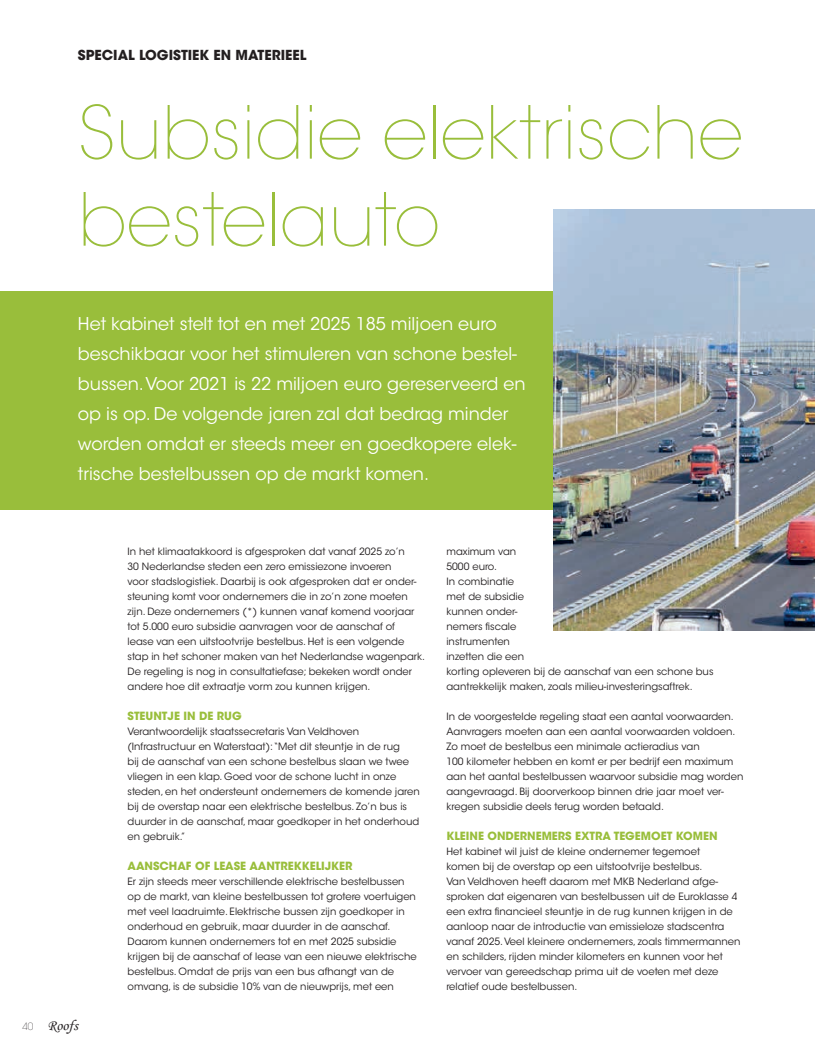
<style>
.page{position:relative;width:815px;height:1063px;background:#fff}
.page>*{position:absolute;margin:0;border:0;box-sizing:border-box;transform-origin:0 0}
.t1{font:200 72.5px/87px "ITC Avant Garde Std";color:#99be3b}
.t2{font:17.5px/30px "ITC Avant Garde Std";color:#fff}
.t3{font:15px "Monotype Corsiva";color:#231f20}
.t4{font:700 13.75px "ITC Avant Garde Std";color:#231f20}
.t5{font:700 11.25px "ITC Avant Garde Std";color:#99be3b}
.t6{font:10px/15px "ITC Avant Garde Std";color:#231f20}
.s1{font-family:"ITC Avant Garde Std";font-weight:200;font-size:10px}
</style>
<div class="page">
<div style="left:0;top:292px;width:553px;height:218px;background:#99be3b"></div>
<img style="left:553px;top:209px;width:262px;height:421px">
<h3 class="t4" style="left:78px;top:46px;width:230px">SPECIAL LOGISTIEK EN MATERIEEL</h3>
<h1 class="t1" style="left:78px;top:91px;width:667px">Subsidie elektrische bestelauto</h1>
<p class="t2" style="left:78px;top:309px;width:449px">Het kabinet stelt tot en met 2025 185 miljoen euro beschikbaar voor het stimuleren van schone bestel&shy;bussen. Voor 2021 is 22 miljoen euro gereserveerd en op is op. De volgende jaren zal dat bedrag minder worden omdat er steeds meer en goedkopere elek&shy;trische bestelbussen op de markt komen.</p>
<h3 class="t3" style="left:22px;top:1017px;width:57px"><span class="s1">40</span> Roofs</h3>
<p class="t6" style="left:128px;top:544px;width:299px">In het klimaatakkoord is afgesproken dat vanaf 2025 zo’n<br>30 Nederlandse steden een zero emissiezone invoeren<br>voor stadslogistiek. Daarbij is ook afgesproken dat er onder&shy;steuning komt voor ondernemers die in zo’n zone moeten zijn. Deze ondernemers (*) kunnen vanaf komend voorjaar tot 5.000 euro subsidie aanvragen voor de aanschaf of<br>lease van een uitstootvrije bestelbus. Het is een volgende stap in het schoner maken van het Nederlandse wagenpark.<br>De regeling is nog in consultatiefase; bekeken wordt onder andere hoe dit extraatje vorm zou kunnen krijgen.</p>
<p class="t5" style="left:128px;top:709px;width:116px">STEUNTJE IN DE RUG</p>
<p class="t6" style="left:128px;top:724px;width:294px">Verantwoordelijk staatssecretaris Van Veldhoven (Infrastructuur en Waterstaat): “Met dit steuntje in de rug<br>bij de aanschaf van een schone bestelbus slaan we twee vliegen in een klap. Goed voor de schone lucht in onze steden, en het ondersteunt ondernemers de komende jaren bij de overstap naar een elektrische bestelbus. Zo’n bus is duurder in de aanschaf, maar goedkoper in het onderhoud en gebruik.”</p>
<p class="t5" style="left:128px;top:859px;width:226px">AANSCHAF OF LEASE AANTREKKELIJKER</p>
<p class="t6" style="left:128px;top:874px;width:291px">Er zijn steeds meer verschillende elektrische bestelbussen op de markt, van kleine bestelbussen tot grotere voertuigen met veel laadruimte. Elektrische bussen zijn goedkoper in onderhoud en gebruik, maar duurder in de aanschaf.<br>Daarom kunnen ondernemers tot en met 2025 subsidie krijgen bij de aanschaf of lease van een nieuwe elektrische bestelbus. Omdat de prijs van een bus afhangt van de omvang, is de subsidie 10% van de nieuwprijs, met een</p>
<p class="t6" style="left:446px;top:544px;width:269px">maximum van<br>5000 euro.<br>In combinatie<br>met de subsidie<br>kunnen onder-<br>nemers fiscale<br>instrumenten<br>inzetten die een<br>korting opleveren bij de aanschaf van een schone bus aantrekkelijk maken, zoals milieu-investeringsaftrek.</p>
<p class="t6" style="left:446px;top:709px;width:298px">In de voorgestelde regeling staat een aantal voorwaarden.<br>Aanvragers moeten aan een aantal voorwaarden voldoen.<br>Zo moet de bestelbus een minimale actieradius van<br>100 kilometer hebben en komt er per bedrijf een maximum aan het aantal bestelbussen waarvoor subsidie mag worden aangevraagd. Bij doorverkoop binnen drie jaar moet ver&shy;kregen subsidie deels terug worden betaald.</p>
<p class="t5" style="left:446px;top:829px;width:273px">KLEINE ONDERNEMERS EXTRA TEGEMOET KOMEN</p>
<p class="t6" style="left:446px;top:844px;width:296px">Het kabinet wil juist de kleine ondernemer tegemoet<br>komen bij de overstap op een uitstootvrije bestelbus.<br>Van Veldhoven heeft daarom met MKB Nederland afge&shy;sproken dat eigenaren van bestelbussen uit de Euroklasse 4 een extra financieel steuntje in de rug kunnen krijgen in de aanloop naar de introductie van emissieloze stadscentra vanaf 2025. Veel kleinere ondernemers, zoals timmermannen en schilders, rijden minder kilometers en kunnen voor het vervoer van gereedschap prima uit de voeten met deze relatief oude bestelbussen.</p>
</div>
